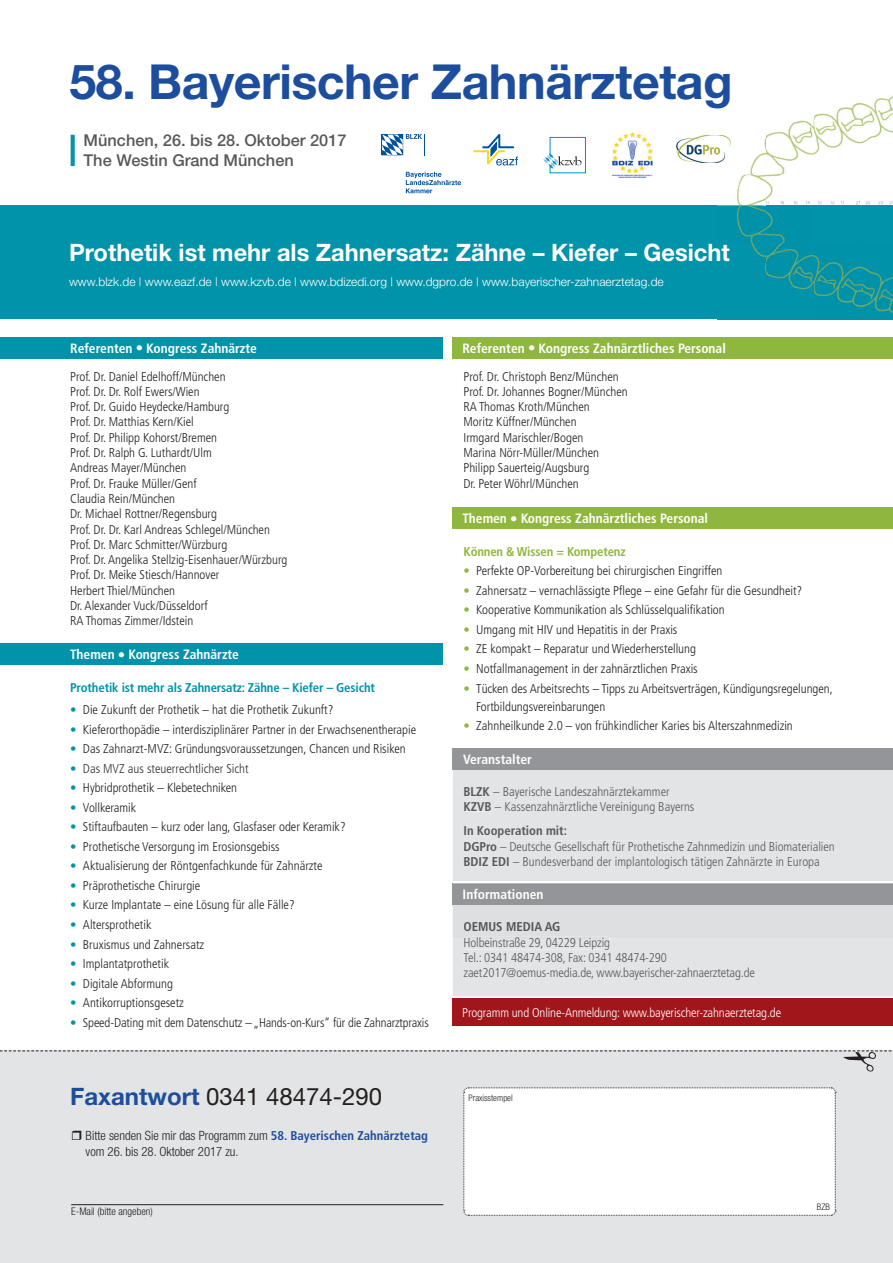
<style>
.page{position:relative;width:893px;height:1263px;background:#fff}
.page>*{position:absolute;margin:0;border:0;box-sizing:border-box;transform-origin:0 0}
.t1{font:700 48.3px "Helvetica Neue";letter-spacing:-.01em;color:#1d4e9d}
.t2{font:700 24px "Helvetica Neue";color:#fff}
.t3{font:24px "Helvetica Neue";color:#231f20}
.t4{font:500 16.35px/19.6px "Helvetica Neue";color:#58595b}
.t5{font:700 condensed 13.5px "Frutiger";color:#fff}
.t6{font:300 condensed 12.75px/15.3px "Frutiger";color:#231f20}
.t7{font:300 condensed 12.75px/15.3px "Frutiger";letter-spacing:-.005em;color:#58595b}
.t8{font:300 condensed 12.75px/15.8px "Helvetica Neue";color:#231f20}
.t9{font:300 condensed 12.75px "Frutiger";letter-spacing:-.01em;color:#fff}
.t10{font:700 condensed 12.75px "Frutiger";letter-spacing:-.01em;color:#0093a9}
.t11{font:300 condensed 12.75px "Frutiger";color:#323031}
.t12{font:700 condensed 12.75px "Frutiger";letter-spacing:-.01em;color:#8fb63e}
.t13{font:700 condensed 12.75px "Frutiger";color:#535456}
.t14{font:300 12px "Helvetica Neue";color:#fff}
.t15{font:300 condensed 10.5px "Helvetica Neue";color:#231f20}
.t16{font:300 condensed 9px "Helvetica Neue";color:#231f20}
.s1{color:#8fb63e}
.s2{color:#0093a9}
.s3{font-weight:700}
.s4{font-weight:700;color:#1d4e9d}
.s5{font-family:"Frutiger";font-weight:700;color:#1d4e9d}
</style>
<div class="page">
<div style="left:0;top:1050px;width:893px;height:213px;background:#e3e4e5"></div>
<div style="left:0;top:206px;width:893px;height:113px;background:#0093a9"></div>
<img style="left:730px;top:96px;width:163px;height:79px">
<img style="left:718px;top:175px;width:48px;height:97px">
<img style="left:766px;top:175px;width:15px;height:24px">
<img style="left:718px;top:319px;width:175px;height:1px">
<img style="left:762px;top:201px;width:131px;height:5px">
<img style="left:766px;top:211px;width:127px;height:102px">
<svg style="left:71px;top:135px;width:4px;height:31px"></svg>
<div style="left:0;top:337px;width:442px;height:21px;background:#0093a9"></div>
<div style="left:453px;top:337px;width:440px;height:21px;background:#8fb63e"></div>
<svg style="left:0;top:1050px;width:892px;height:22px"></svg>
<div style="left:463px;top:1087px;width:373px;height:129px;background:#fff"></div>
<hr style="left:71px;top:1204px;width:372px;height:1px;background:#231f20">
<div style="left:0;top:644px;width:442px;height:21px;background:#0093a9"></div>
<div style="left:453px;top:508px;width:440px;height:21px;background:#8fb63e"></div>
<svg style="left:382px;top:134px;width:43px;height:21px"></svg>
<svg style="left:406px;top:172px;width:55px;height:21px"></svg>
<svg style="left:473px;top:134px;width:45px;height:32px"></svg>
<svg style="left:543px;top:137px;width:43px;height:36px"></svg>
<img style="left:676px;top:135px;width:54px;height:28px">
<img style="left:612px;top:133px;width:41px;height:45px">
<div style="left:453px;top:769px;width:440px;height:112px;background:#e3e4e5"></div>
<div style="left:464px;top:787px;width:26px;height:9px;background:#e3e4e5"></div>
<div style="left:493px;top:786px;width:176px;height:13px;background:#e3e4e5"></div>
<div style="left:464px;top:802px;width:28px;height:9px;background:#e3e4e5"></div>
<div style="left:495px;top:802px;width:199px;height:12px;background:#e3e4e5"></div>
<div style="left:464px;top:826px;width:102px;height:12px;background:#e3e4e5"></div>
<div style="left:464px;top:841px;width:33px;height:10px;background:#e3e4e5"></div>
<div style="left:500px;top:841px;width:334px;height:9px;background:#e3e4e5"></div>
<div style="left:464px;top:857px;width:46px;height:9px;background:#e3e4e5"></div>
<div style="left:513px;top:856px;width:306px;height:13px;background:#e3e4e5"></div>
<div style="left:453px;top:748px;width:440px;height:21px;background:#939598"></div>
<div style="left:453px;top:905px;width:440px;height:91px;background:#e3e4e5"></div>
<div style="left:464px;top:922px;width:96px;height:9px;background:#dedfe0"></div>
<div style="left:464px;top:938px;width:145px;height:11px;background:#e3e4e5"></div>
<hr style="left:464px;top:937px;width:145px;height:1px;background:#dedfe0">
<div style="left:464px;top:952px;width:202px;height:11px;background:#e3e4e5"></div>
<div style="left:464px;top:967px;width:290px;height:13px;background:#e3e4e5"></div>
<div style="left:453px;top:883px;width:440px;height:22px;background:#939598"></div>
<div style="left:453px;top:999px;width:440px;height:27px;background:#a0161a"></div>
<h1 class="t1" style="left:70px;top:64px;width:665px">58. Bayerischer Zahnärztetag</h1>
<p class="t4" style="left:84px;top:132px;width:264px">München, 26. bis 28. Oktober 2017<br>The Westin Grand München</p>
<h2 class="t2" style="left:69px;top:244px;width:662px">Prothetik ist mehr als Zahnersatz: Zähne – Kiefer – Gesicht</h2>
<p class="t14" style="left:69px;top:277px;width:596px">www.blzk.de | www.eazf.de | www.kzvb.de | www.bdizedi.org | www.dgpro.de | www.bayerischer-zahnaerztetag.de</p>
<p class="t5" style="left:70px;top:342px;width:188px">Referenten Kongress Zahnärzte</p>
<p class="t5" style="left:462px;top:342px;width:265px">Referenten Kongress Zahnärztliches Personal</p>
<p class="t6" style="left:70px;top:369px;width:219px">Prof. Dr. Daniel Edelhoff/München<br>Prof. Dr. Dr. Rolf Ewers/Wien<br>Prof. Dr. Guido Heydecke/Hamburg<br>Prof. Dr. Matthias Kern/Kiel<br>Prof. Dr. Philipp Kohorst/Bremen<br>Prof. Dr. Ralph G. Luthardt/Ulm<br>Andreas Mayer/München<br>Prof. Dr. Frauke Müller/Genf<br>Claudia Rein/München<br>Dr. Michael Rottner/Regensburg<br>Prof. Dr. Dr. Karl Andreas Schlegel/München<br>Prof. Dr. Marc Schmitter/Würzburg<br>Prof. Dr. Angelika Stellzig-Eisenhauer/Würzburg<br>Prof. Dr. Meike Stiesch/Hannover<br>Herbert Thiel/München<br>Dr. Alexander Vuck/Düsseldorf<br>RA Thomas Zimmer/Idstein</p>
<p class="t6" style="left:463px;top:369px;width:166px">Prof. Dr. Christoph Benz/München<br>Prof. Dr. Johannes Bogner/München<br>RA Thomas Kroth/München<br>Moritz Küffner/München<br>Irmgard Marischler/Bogen<br>Marina Nörr-Müller/München<br>Philipp Sauerteig/Augsburg<br>Dr. Peter Wöhrl/München</p>
<p class="t5" style="left:462px;top:513px;width:247px">Themen Kongress Zahnärztliches Personal</p>
<p class="t12" style="left:463px;top:546px;width:164px">Können &amp; Wissen = Kompetenz</p>
<p class="t6" style="left:463px;top:564px;width:260px"><span class="s1">•</span> Perfekte OP-Vorbereitung bei chirurgischen Eingriffen</p>
<p class="t6" style="left:463px;top:584px;width:340px"><span class="s1">•</span> Zahnersatz – vernachlässigte Pflege – eine Gefahr für die Gesundheit?</p>
<p class="t6" style="left:463px;top:603px;width:263px"><span class="s1">•</span> Kooperative Kommunikation als Schlüsselqualifikation</p>
<p class="t6" style="left:463px;top:623px;width:215px"><span class="s1">•</span> Umgang mit HIV und Hepatitis in der Praxis</p>
<p class="t6" style="left:463px;top:642px;width:234px"><span class="s1">•</span> ZE kompakt – Reparatur und Wiederherstellung</p>
<p class="t6" style="left:463px;top:662px;width:236px"><span class="s1">•</span> Notfallmanagement in der zahnärztlichen Praxis</p>
<p class="t6" style="left:476px;top:680px;width:358px;line-height:18px;text-indent:-13px"><span class="s1">•</span> Tücken des Arbeitsrechts – Tipps zu Arbeitsverträgen, Kündigungsregelungen,<br>Fortbildungsvereinbarungen</p>
<p class="t6" style="left:463px;top:719px;width:331px"><span class="s1">•</span> Zahnheilkunde 2.0 – von frühkindlicher Karies bis Alterszahnmedizin</p>
<p class="t5" style="left:70px;top:649px;width:170px">Themen Kongress Zahnärzte</p>
<p class="t10" style="left:70px;top:682px;width:306px">Prothetik ist mehr als Zahnersatz: Zähne – Kiefer – Gesicht</p>
<p class="t6" style="left:70px;top:703px;width:265px"><span class="s2">•</span> Die Zukunft der Prothetik – hat die Prothetik Zukunft?</p>
<p class="t6" style="left:70px;top:722px;width:347px"><span class="s2">•</span> Kieferorthopädie – interdisziplinärer Partner in der Erwachsenentherapie</p>
<p class="t6" style="left:70px;top:742px;width:337px"><span class="s2">•</span> Das Zahnarzt-MVZ: Gründungsvoraussetzungen, Chancen und Risiken</p>
<p class="t11" style="left:70px;top:763px;width:180px"><span class="s2">•</span> Das MVZ aus steuerrechtlicher Sicht</p>
<p class="t6" style="left:70px;top:781px;width:168px"><span class="s2">•</span> Hybridprothetik – Klebetechniken</p>
<p class="t6" style="left:70px;top:801px;width:68px"><span class="s2">•</span> Vollkeramik</p>
<p class="t6" style="left:70px;top:820px;width:277px"><span class="s2">•</span> Stiftaufbauten – kurz oder lang, Glasfaser oder Keramik?</p>
<p class="t6" style="left:70px;top:840px;width:211px"><span class="s2">•</span> Prothetische Versorgung im Erosionsgebiss</p>
<p class="t6" style="left:70px;top:859px;width:254px"><span class="s2">•</span> Aktualisierung der Röntgenfachkunde für Zahnärzte</p>
<p class="t6" style="left:70px;top:879px;width:132px"><span class="s2">•</span> Präprothetische Chirurgie</p>
<p class="t6" style="left:70px;top:898px;width:226px"><span class="s2">•</span> Kurze Implantate – eine Lösung für alle Fälle?</p>
<p class="t6" style="left:70px;top:918px;width:83px"><span class="s2">•</span> Altersprothetik</p>
<p class="t6" style="left:70px;top:937px;width:136px"><span class="s2">•</span> Bruxismus und Zahnersatz</p>
<p class="t6" style="left:70px;top:957px;width:100px"><span class="s2">•</span> Implantatprothetik</p>
<p class="t6" style="left:70px;top:976px;width:104px"><span class="s2">•</span> Digitale Abformung</p>
<p class="t6" style="left:70px;top:996px;width:115px"><span class="s2">•</span> Antikorruptionsgesetz</p>
<p class="t6" style="left:70px;top:1016px;width:360px"><span class="s2">•</span> Speed-Dating mit dem Datenschutz – „Hands-on-Kurs“ für die Zahnarztpraxis</p>
<p class="t5" style="left:463px;top:754px;width:70px">Veranstalter</p>
<p class="t7" style="left:463px;top:785px;width:232px"><span class="s3">BLZK</span> – Bayerische Landeszahnärztekammer<br><span class="s3">KZVB</span> – Kassenzahnärztliche Vereinigung Bayerns</p>
<p class="t7" style="left:463px;top:824px;width:373px"><span class="s3">In Kooperation mit:<br>DGPro</span> – Deutsche Gesellschaft für Prothetische Zahnmedizin und Biomaterialien<br><span class="s3">BDIZ EDI</span> – Bundesverband der implantologisch tätigen Zahnärzte in Europa</p>
<p class="t5" style="left:463px;top:889px;width:82px">Informationen</p>
<p class="t13" style="left:463px;top:922px;width:98px">OEMUS MEDIA AG</p>
<p class="t7" style="left:463px;top:935px;width:293px">Holbeinstraße 29, 04229 Leipzig<br>Tel.: 0341 48474-308, Fax: 0341 48474-290 zaet2017@oemus-media.de, www.bayerischer-zahnaerztetag.de</p>
<p class="t9" style="left:462px;top:1007px;width:320px">Programm und Online-Anmeldung: www.bayerischer-zahnaerztetag.de</p>
<h2 class="t3" style="left:70px;top:1088px;width:314px"><span class="s4">Faxantwort</span> 0341 48474-290</h2>
<p class="t8" style="left:86px;top:1129px;width:344px">Bitte senden Sie mir das Programm zum <span class="s5">58. Bayerischen Zahnärztetag </span>vom 26. bis 28. Oktober 2017 zu.</p>
<p class="t15" style="left:71px;top:1208px;width:83px">E-Mail (bitte angeben)</p>
<p class="t16" style="left:468px;top:1095px;width:46px">Praxisstempel</p>
<p class="t16" style="left:817px;top:1203px;width:15px">BZB</p>
</div>
